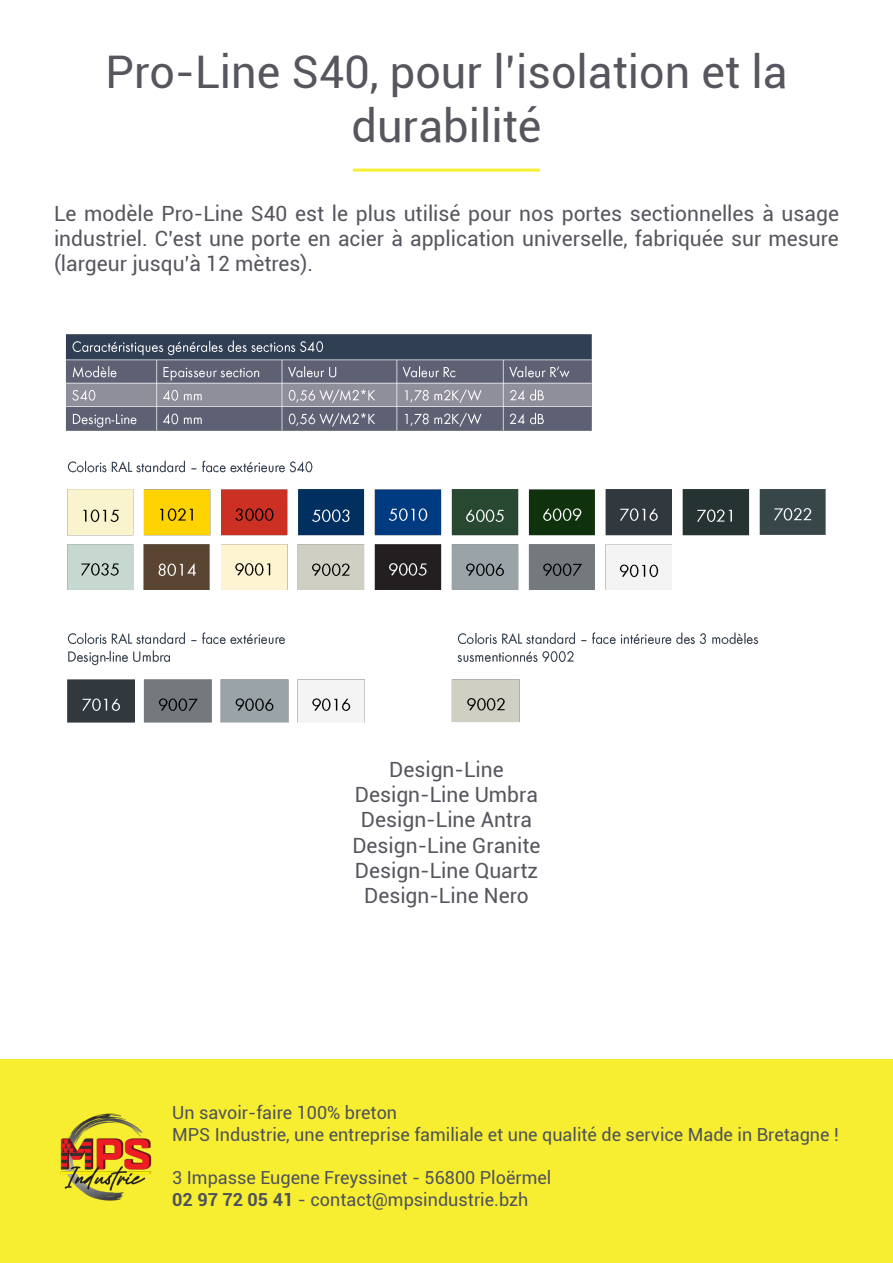
<style>
.page{position:relative;width:893px;height:1263px;background:#fff}
.page>*{position:absolute;margin:0;border:0;box-sizing:border-box;transform-origin:0 0}
.t1{font:45px/54px "Roboto";color:#56575e;text-align:center}
.t2{font:21px/25.2px "Roboto";color:#56575e;text-align:justify}
.t3{font:18px "Roboto";color:#4f525a}
.s1{font-weight:700}
</style>
<div class="page">
<div style="left:0;top:1060px;width:893px;height:203px;background:#f7ee32"></div>
<img style="left:65px;top:334px;width:761px;height:389px">
<img style="left:60px;top:1113px;width:92px;height:88px">
<hr style="left:353px;top:169px;width:187px;height:3px;background:#f7ee32">
<p class="t1" style="left:105px;top:43px;width:684px">Pro-Line S40, pour l’isolation et la durabilité</p>
<p class="t2" style="left:54px;top:200px;width:786px">Le modèle Pro-Line S40 est le plus utilisé pour nos portes sectionnelles à usage industriel. C’est une porte en acier à application universelle, fabriquée sur mesure (largeur jusqu’à 12 mètres).</p>
<p class="t2" style="left:389px;top:756px;width:116px">Design-Line</p>
<p class="t2" style="left:355px;top:781px;width:185px">Design-Line Umbra</p>
<p class="t2" style="left:361px;top:806px;width:172px">Design-Line Antra</p>
<p class="t2" style="left:352px;top:832px;width:190px">Design-Line Granite</p>
<p class="t2" style="left:355px;top:857px;width:185px">Design-Line Quartz</p>
<p class="t2" style="left:364px;top:882px;width:166px">Design-Line Nero</p>
<p class="t3" style="left:172px;top:1100px;width:226px">Un savoir-faire 100% breton</p>
<p class="t3" style="left:172px;top:1122px;width:668px">MPS Industrie, une entreprise familiale et une qualité de service Made in Bretagne !</p>
<p class="t3" style="left:172px;top:1165px;width:381px">3 Impasse Eugene Freyssinet - 56800 Ploërmel</p>
<p class="t3" style="left:172px;top:1186px;width:358px"><span class="s1">02 97 72 05 41</span> - contact@mpsindustrie.bzh</p>
</div>
